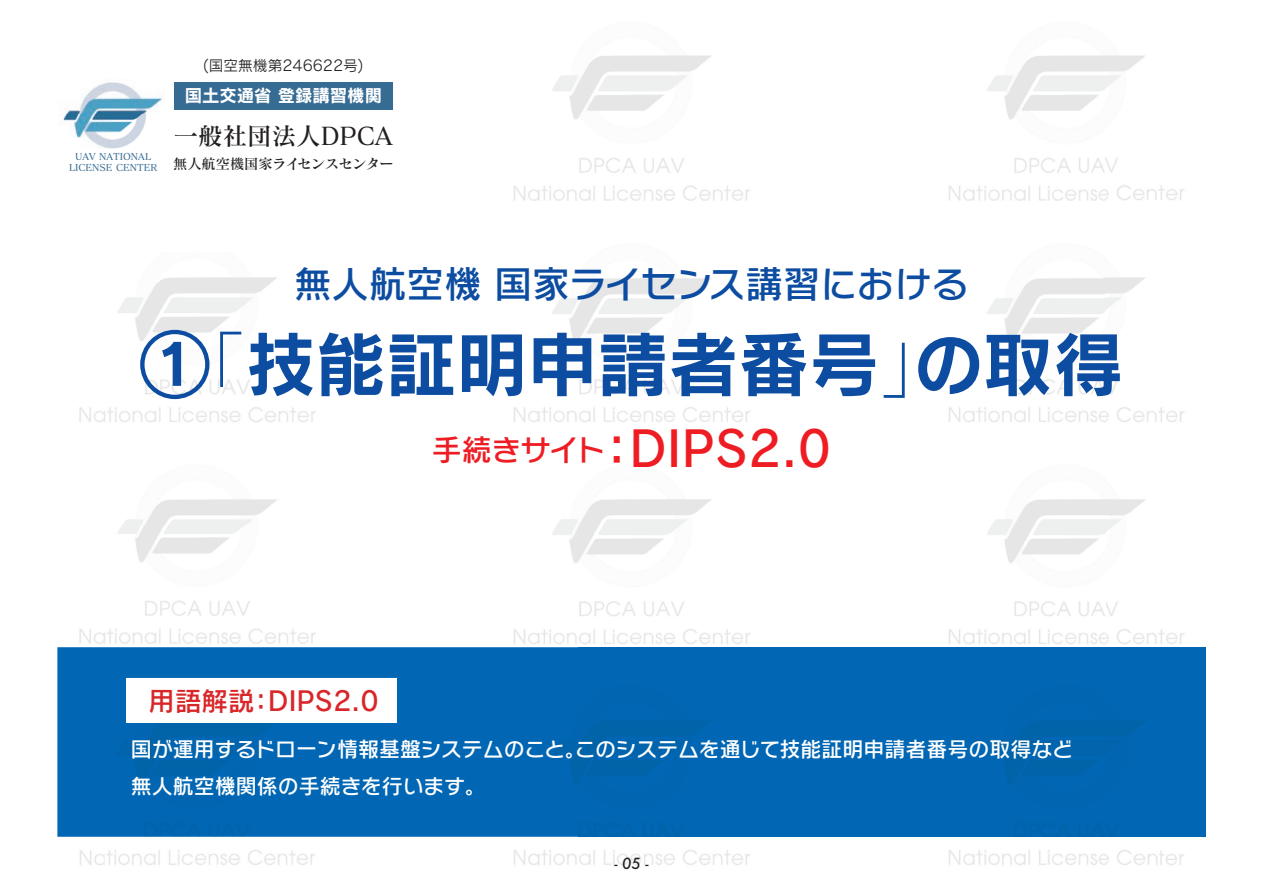
<style>
.page{position:relative;width:1263px;height:893px;background:#fff}
.page>*{position:absolute;margin:0;border:0;box-sizing:border-box;transform-origin:0 0}
.t1{font:70.5px "Rodin NTLG Pro B";color:#0d4da1}
.t2{font:48.3px "Rodin NTLG Pro DB";color:#ee1d23}
.t3{font:37.5px "Rodin NTLG Pro DB";letter-spacing:-.005em;color:#0d4da1}
.t4{font:26.55px "Rodin NTLG Pro DB";color:#d92628}
.t5{font:24.45px "Matisse Pro DB";color:#231f20}
.t6{font:21px/36.8px "Rodin NTLG Pro DB";color:#fff}
.t7{font:17.4px "Rodin NTLG Pro B";color:#fff}
.t8{font:italic 500 15px "Futura";color:#231f20}
.t9{font:14.7px "Rodin NTLG Pro M";color:#231f20}
.t10{font:14.25px "Matisse Pro DB";letter-spacing:-.02em;color:#231f20}
.t11{font:9.45px/10.5px "Matisse Pro DB";color:#366b93;text-align:center}
.s1{font-family:"Rodin NTLG Pro L"}
.s2{font-size:30px}
</style>
<div class="page">
<img style="left:514px;top:55px;width:591px;height:589px">
<img style="left:1105px;top:55px;width:101px;height:628px">
<img style="left:79px;top:277px;width:237px;height:367px">
<img style="left:80px;top:850px;width:25px;height:15px">
<img style="left:1159px;top:683px;width:47px;height:182px">
<img style="left:106px;top:850px;width:1052px;height:15px">
<div style="left:57px;top:647px;width:1148px;height:190px;background:#0166b3"></div>
<div style="left:174px;top:82px;width:219px;height:28px;background:#366b93"></div>
<img style="left:58px;top:82px;width:105px;height:67px">
<div style="left:126px;top:678px;width:271px;height:44px;background:#fff"></div>
<p class="t9" style="left:203px;top:56px;width:162px">(国空無機第246622号)</p>
<p class="t11" style="left:69px;top:151px;width:90px">UAV NATIONAL<br>LICENSE CENTER</p>
<p class="t7" style="left:185px;top:84px;width:199px">国土交通省 登録講習機関</p>
<p class="t5" style="left:174px;top:120px;width:220px">一般社団法人DPCA</p>
<p class="t10" style="left:173px;top:155px;width:222px">無人航空機国家ライセンスセンター</p>
<h3 class="t3" style="left:294px;top:259px;width:676px">無人航空機 国家ライセンス講習における</h3>
<h1 class="t1" style="left:140px;top:317px;width:985px">①<span class="s1">「</span>技能証明申請者番号<span class="s1">」</span>の取得</h1>
<h2 class="t2" style="left:432px;top:417px;width:401px"><span class="s2">手続きサイト</span>：DIPS2.0</h2>
<p class="t4" style="left:149px;top:684px;width:232px">用語解説：DIPS2.0</p>
<p class="t6" style="left:131px;top:730px;width:944px">国が運用するドローン情報基盤システムのこと。このシステムを通じて技能証明申請者番号の取得など無人航空機関係の手続きを行います。</p>
<p class="t8" style="left:614px;top:853px;width:36px">- 05 -</p>
</div>
